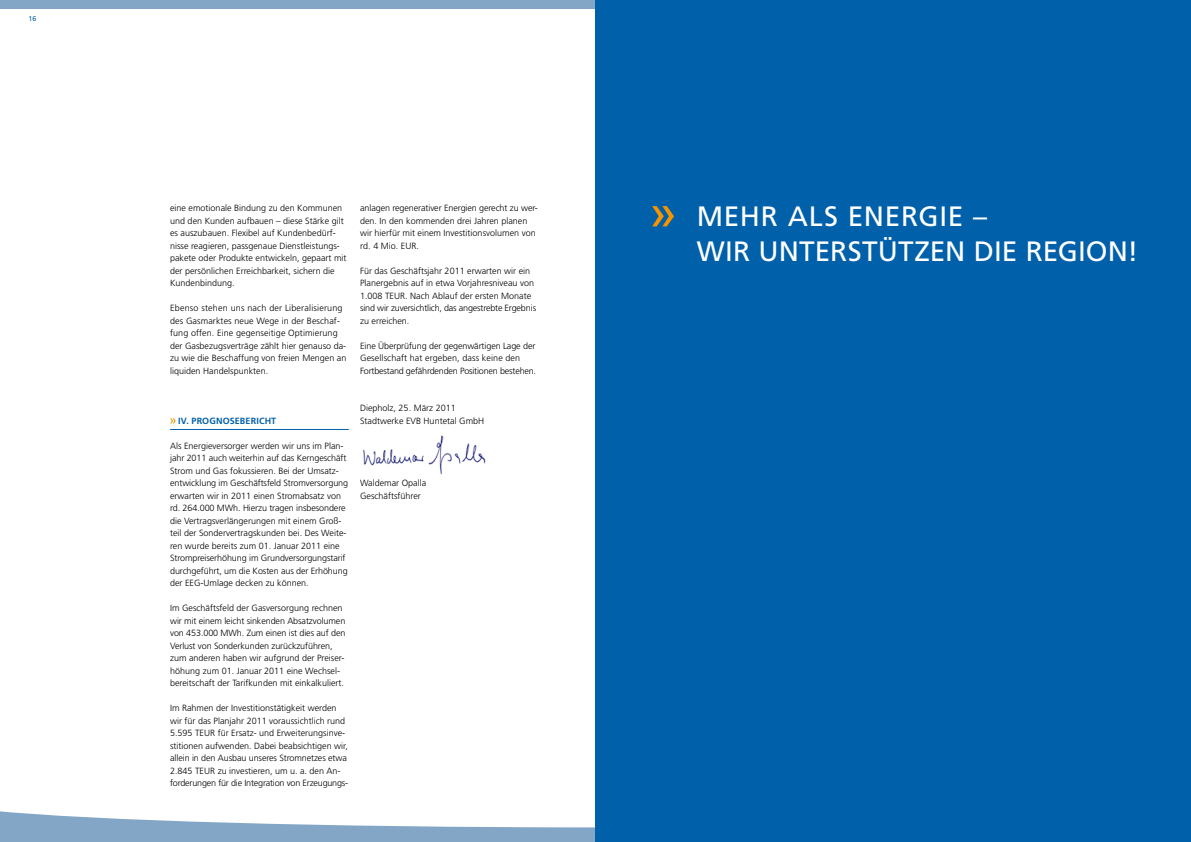
<style>
.page{position:relative;width:1191px;height:842px;background:#fff}
.page>*{position:absolute;margin:0;border:0;box-sizing:border-box;transform-origin:0 0}
.t1{font:28px/35px "Frutiger";letter-spacing:.01em;color:#fff}
.t2{font:300 9px/12.5px "Frutiger";color:#000}
.t3{font:300 9px/12.5px "Frutiger";letter-spacing:-.02em;color:#000}
.t4{font:700 9px "Frutiger";letter-spacing:.015em;color:#0060a9}
.t5{font:7px "Frutiger";color:#0060a9}
</style>
<div class="page">
<div style="left:0;top:0;width:595px;height:9px;background:#83a6c7"></div>
<svg style="left:0;top:811px;width:595px;height:31px"></svg>
<hr style="left:170px;top:429px;width:179px;height:1px;background:#0060a9">
<svg style="left:170px;top:418px;width:6px;height:6px"></svg>
<img style="left:362px;top:435px;width:124px;height:40px">
<div style="left:595px;top:0;width:596px;height:842px;background:#0060a9"></div>
<svg style="left:652px;top:206px;width:22px;height:20px"></svg>
<p class="t5" style="left:29px;top:15px;width:9px">16</p>
<p class="t2" style="left:170px;top:202px;width:178px">eine emotionale Bindung zu den Kommunen und den Kunden aufbauen – diese Stärke gilt es auszubauen. Flexibel auf Kundenbedürf&shy;nisse reagieren, passgenaue Dienstleistungs&shy;pakete oder Produkte entwickeln, gepaart mit der persönlichen Erreichbarkeit, sichern die Kundenbindung.</p>
<p class="t2" style="left:170px;top:302px;width:178px">Ebenso stehen uns nach der Liberalisierung des Gasmarktes neue Wege in der Beschaf&shy;fung offen. Eine gegenseitige Optimierung der Gasbezugsverträge zählt hier genauso da&shy;zu wie die Beschaffung von freien Mengen an liquiden Handelspunkten.</p>
<p class="t4" style="left:178px;top:415px;width:99px">IV. PROGNOSEBERICHT</p>
<p class="t2" style="left:170px;top:439px;width:179px">Als Energieversorger werden wir uns im Plan&shy;jahr 2011 auch weiterhin auf das Kerngeschäft Strom und Gas fokussieren. Bei der U msatz&shy;entwicklung im Geschäftsfeld Stromversorgung erwarten wir in 2011 einen Stromabsatz von rd. 264.000 MWh. H ierzu tragen insbesondere die Vertragsverlängerungen mit einem Groß&shy;teil der Sondervertragskunden bei. Des Weite&shy;ren wurde bereits zum 01. Januar 2011 eine Strompreiserhöhung im Grundversorgungstarif durchgeführt, um die Kosten aus der Erhöhung der EEG-U mlage decken zu können.</p>
<p class="t2" style="left:170px;top:602px;width:177px">Im Geschäftsfeld der Gasversorgung rechnen wir mit einem leicht sinkenden Absatzvolumen von 453.000 MWh. Zum einen ist dies auf den Verlust von Sonderkunden zurückzuführen, zum anderen haben wir aufgrund der Preiser&shy;höhung zum 01. Januar 2011 eine Wechsel&shy;bereitschaft der Tarifkunden mit einkalkuliert.</p>
<p class="t2" style="left:170px;top:702px;width:177px">Im Rahmen der Investitionstätigkeit werden wir für das Planjahr 2011 voraussichtlich rund<br>5.595 TEUR</p>
<p class="t2" style="left:170px;top:727px;width:179px;text-indent:48px">für Ersatz- und Erweiterungsinve&shy;stitionen aufwenden. Dabei beabsichtigen wir, allein in den Ausbau unseres Stromnetzes etwa 2.845 TEUR</p>
<p class="t3" style="left:170px;top:764px;width:180px;text-indent:48px">zu investieren, um u. a. den An&shy;forderungen für die Integration von Erzeugungs-</p>
<p class="t2" style="left:360px;top:202px;width:179px">anlagen regenerativer Energien gerecht zu wer&shy;den. In den kommenden drei Jahren planen wir hierfür mit einem Investitionsvolumen von rd. 4 M io. EUR.</p>
<p class="t2" style="left:360px;top:264px;width:175px">Für das Geschäftsjahr 2011 erwarten wir ein<br>Planergebnis auf in etwa Vorjahresniveau von<br>1.008 TEUR</p>
<p class="t3" style="left:360px;top:289px;width:178px;text-indent:45px">. Nach Ablauf der ersten Monate sind wir zuversichtlich, das angestrebte Ergebnis zu erreichen.</p>
<p class="t2" style="left:360px;top:339px;width:177px">Eine Überprüfung der gegenwärtigen Lage der<br>Gesellschaft hat ergeben, dass keine den<br>Fortbestand gefährdenden Positionen bestehen.</p>
<p class="t2" style="left:360px;top:402px;width:124px">Diepholz, 25. März 2011<br>Stadtwerke EVB H untetal GmbH</p>
<p class="t2" style="left:360px;top:477px;width:68px">Waldemar Opalla<br>Geschäftsführer</p>
<h1 class="t1" style="left:696px;top:198px;width:443px">MEHR ALS ENERGIE –<br>WIR UNTERSTÜTZEN DIE REGION!</h1>
</div>
